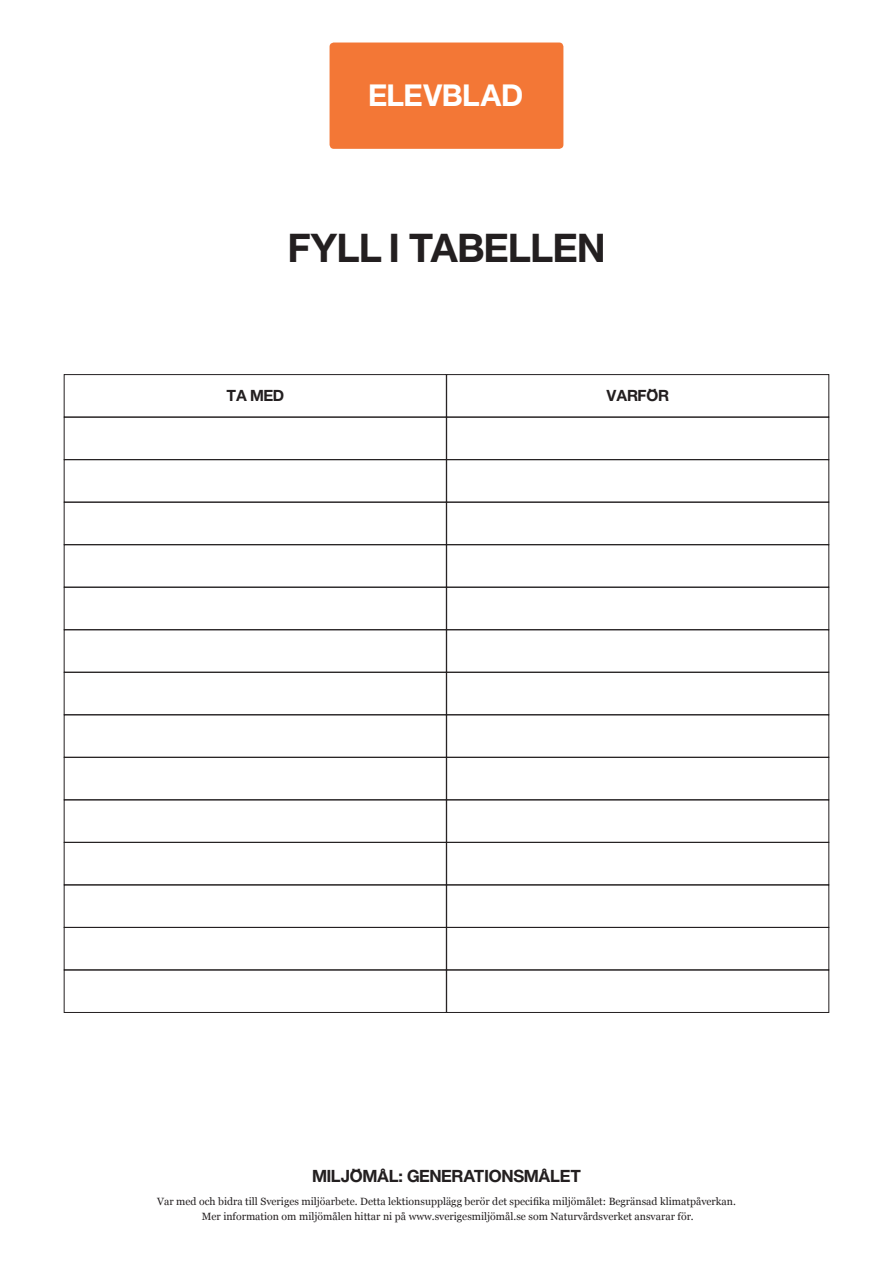
<style>
.page{position:relative;width:893px;height:1263px;background:#fff}
.page>*{position:absolute;margin:0;border:0;box-sizing:border-box;transform-origin:0 0}
.t1{font:700 42px "Nimbus Sans For HSR";color:#231f20}
.t2{font:700 32.1px "Nimbus Sans For HSR";color:#fff}
.t3{font:700 18px "Nimbus Sans For HSR";color:#231f20}
.Rubrik{font:700 16.5px "Nimbus Sans For HSR";color:#231f20}
.t4{font:10.5px/15px "Georgia";color:#231f20;text-align:center}
</style>
<div class="page">
<div style="left:330px;top:43px;width:233px;height:106px;background:#f37736;border-radius:4px"></div>
<div style="left:64px;top:374px;width:383px;height:43px;border:1px solid #231f20"></div>
<div style="left:446px;top:374px;width:383px;height:43px;border:1px solid #231f20"></div>
<div style="left:64px;top:417px;width:383px;height:43px;border:1px solid #231f20"></div>
<div style="left:446px;top:417px;width:383px;height:43px;border:1px solid #231f20"></div>
<div style="left:64px;top:459px;width:383px;height:43px;border:1px solid #231f20"></div>
<div style="left:446px;top:459px;width:383px;height:43px;border:1px solid #231f20"></div>
<div style="left:64px;top:502px;width:383px;height:43px;border:1px solid #231f20"></div>
<div style="left:446px;top:502px;width:383px;height:43px;border:1px solid #231f20"></div>
<div style="left:64px;top:544px;width:383px;height:44px;border:1px solid #231f20"></div>
<div style="left:446px;top:544px;width:383px;height:44px;border:1px solid #231f20"></div>
<div style="left:64px;top:587px;width:383px;height:43px;border:1px solid #231f20"></div>
<div style="left:446px;top:587px;width:383px;height:43px;border:1px solid #231f20"></div>
<div style="left:64px;top:629px;width:383px;height:44px;border:1px solid #231f20"></div>
<div style="left:446px;top:629px;width:383px;height:44px;border:1px solid #231f20"></div>
<div style="left:64px;top:672px;width:383px;height:43px;border:1px solid #231f20"></div>
<div style="left:446px;top:672px;width:383px;height:43px;border:1px solid #231f20"></div>
<div style="left:64px;top:714px;width:383px;height:44px;border:1px solid #231f20"></div>
<div style="left:446px;top:714px;width:383px;height:44px;border:1px solid #231f20"></div>
<div style="left:64px;top:757px;width:383px;height:43px;border:1px solid #231f20"></div>
<div style="left:446px;top:757px;width:383px;height:43px;border:1px solid #231f20"></div>
<div style="left:64px;top:799px;width:383px;height:44px;border:1px solid #231f20"></div>
<div style="left:446px;top:799px;width:383px;height:44px;border:1px solid #231f20"></div>
<div style="left:64px;top:842px;width:383px;height:43px;border:1px solid #231f20"></div>
<div style="left:64px;top:884px;width:383px;height:44px;border:1px solid #231f20"></div>
<div style="left:64px;top:969px;width:383px;height:44px;border:1px solid #231f20"></div>
<div style="left:446px;top:842px;width:383px;height:43px;border:1px solid #231f20"></div>
<div style="left:446px;top:884px;width:383px;height:44px;border:1px solid #231f20"></div>
<div style="left:446px;top:969px;width:383px;height:44px;border:1px solid #231f20"></div>
<h2 class="t2" style="left:369px;top:82px;width:156px">ELEVBLAD</h2>
<p class="t1" style="left:288px;top:230px;width:318px">FYLL I TABELLEN</p>
<p class="Rubrik" style="left:226px;top:389px;width:59px">TA MED</p>
<p class="Rubrik" style="left:606px;top:389px;width:64px">VARFÖR</p>
<p class="t3" style="left:312px;top:1168px;width:270px">MILJÖMÅL: GENERATIONSMÅLET</p>
<p class="t4" style="left:157px;top:1194px;width:580px">Var med och bidra till Sveriges miljöarbete. Detta lektionsupplägg berör det specifika miljömålet: Begränsad klimatpåverkan.<br>Mer information om miljömålen hittar ni på www.sverigesmiljömål.se som Naturvårdsverket ansvarar för.</p>
</div>
